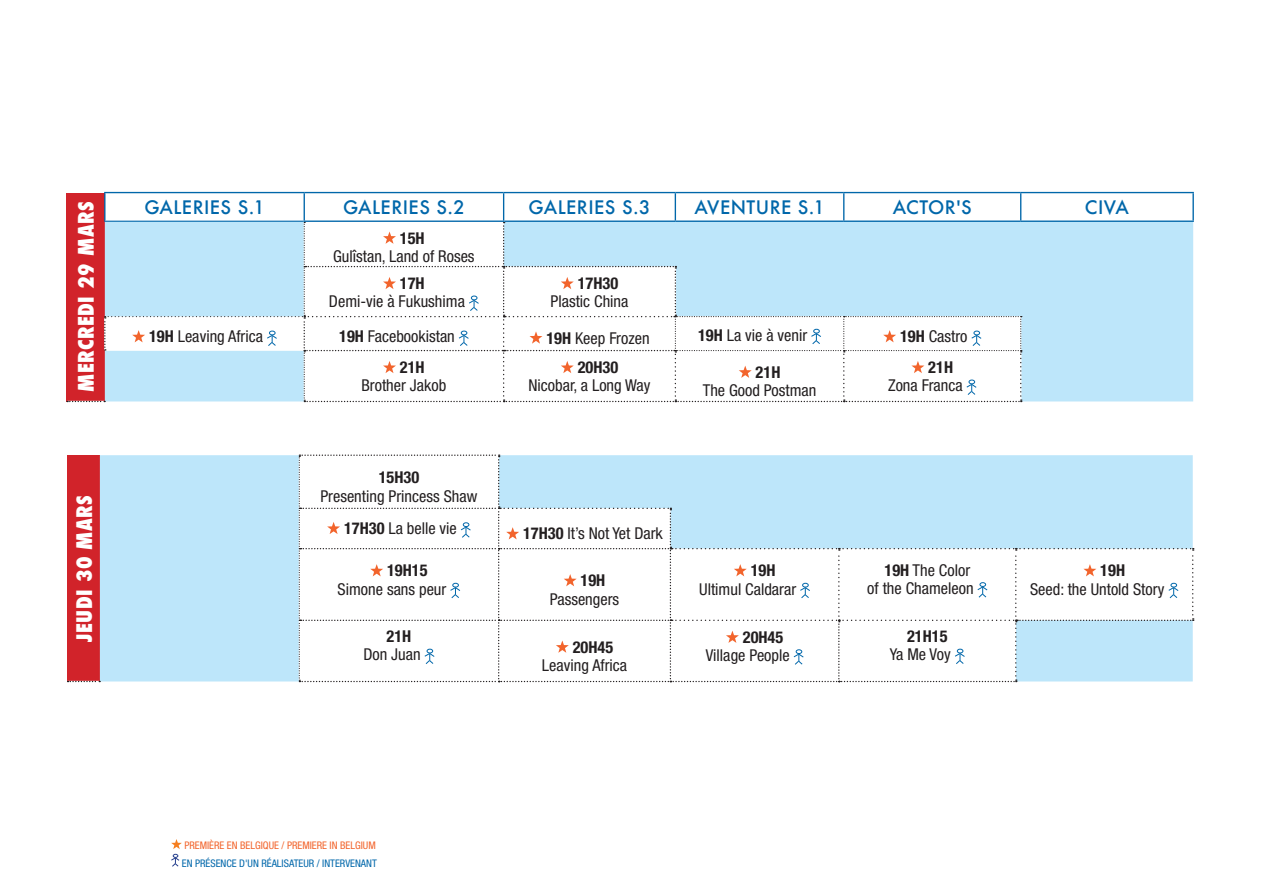
<style>
.page{position:relative;width:1263px;height:893px;background:#fff}
.page>*{position:absolute;margin:0;border:0;box-sizing:border-box;transform-origin:0 0}
.t1{font:800 condensed 21px "Futura";letter-spacing:.02em;color:#fff}
.t2{font:500 18.15px "Futura";letter-spacing:.025em;color:#0067aa}
.t3{font:condensed 16.35px/32.5px "Helvetica Neue LT Std";color:#231f20;text-align:center}
.t4{font:700 condensed 16.35px "Helvetica Neue LT Std";color:#231f20}
.t5{font:condensed 10.5px "Helvetica Neue LT Std";color:#0067aa}
.t6{font:condensed 10.5px "Helvetica Neue LT Std";color:#f2642c}
.s1{font-weight:700}
</style>
<div class="page">
<div style="left:66px;top:193px;width:39px;height:208px;background:#d1232a"></div>
<div style="left:1022px;top:222px;width:171px;height:179px;background:#bde6fa"></div>
<hr style="left:104px;top:192px;width:200px;height:1px;background:#0067aa">
<hr style="left:304px;top:192px;width:200px;height:1px;background:#0067aa">
<hr style="left:504px;top:192px;width:171px;height:1px;background:#0067aa">
<hr style="left:675px;top:192px;width:169px;height:1px;background:#0067aa">
<hr style="left:844px;top:192px;width:177px;height:1px;background:#0067aa">
<hr style="left:1021px;top:192px;width:173px;height:1px;background:#0067aa">
<hr style="left:1192px;top:193px;width:2px;height:28px;background:#0067aa">
<hr style="left:1021px;top:221px;width:173px;height:1px;background:#0067aa">
<svg style="left:67px;top:193px;width:955px;height:209px"></svg>
<div style="left:67px;top:455px;width:33px;height:226px;background:#d1232a"></div>
<div style="left:100px;top:455px;width:199px;height:226px;background:#bde6fa"></div>
<svg style="left:68px;top:681px;width:32px;height:1px"></svg>
<svg style="left:299px;top:454px;width:895px;height:228px"></svg>
<svg style="left:171px;top:839px;width:11px;height:28px"></svg>
<p class="t1" style="left:72px;top:392px;width:191px;rotate:-90deg">mercredi 29 MARS</p>
<p class="t2" style="left:144px;top:195px;width:122px">GALERIES S.1</p>
<p class="t2" style="left:343px;top:195px;width:123px">GALERIES S.2</p>
<p class="t2" style="left:529px;top:195px;width:123px">GALERIES S.3</p>
<p class="t2" style="left:694px;top:195px;width:132px">AVENTURE S.1</p>
<p class="t2" style="left:893px;top:195px;width:80px">ACTOR'S</p>
<p class="t2" style="left:1085px;top:195px;width:46px">CIVA</p>
<p class="t4" style="left:400px;top:228px;width:26px">15H</p>
<p class="t3" style="left:333px;top:240px;width:143px">Gulîstan, Land of Roses</p>
<p class="t4" style="left:400px;top:273px;width:26px">17H</p>
<p class="t3" style="left:329px;top:285px;width:137px">Demi-vie à Fukushima</p>
<p class="t4" style="left:578px;top:273px;width:42px">17H30</p>
<p class="t3" style="left:551px;top:285px;width:79px">Plastic China</p>
<p class="t3" style="left:149px;top:320px;width:115px"><span class="s1">19H</span> Leaving Africa</p>
<p class="t3" style="left:339px;top:320px;width:117px"><span class="s1">19H</span> Facebookistan</p>
<p class="t3" style="left:546px;top:321px;width:105px"><span class="s1">19H</span> Keep Frozen</p>
<p class="t3" style="left:698px;top:318px;width:111px"><span class="s1">19H</span> La vie à venir</p>
<p class="t3" style="left:900px;top:320px;width:69px"><span class="s1">19H</span> Castro</p>
<p class="t4" style="left:400px;top:357px;width:26px">21H</p>
<p class="t3" style="left:361px;top:369px;width:86px">Brother Jakob</p>
<p class="t4" style="left:578px;top:357px;width:42px">20H30</p>
<p class="t3" style="left:528px;top:369px;width:124px">Nicobar, a Long Way</p>
<p class="t4" style="left:928px;top:357px;width:26px">21H</p>
<p class="t3" style="left:888px;top:369px;width:76px">Zona Franca</p>
<p class="t4" style="left:756px;top:362px;width:26px">21H</p>
<p class="t3" style="left:703px;top:374px;width:115px">The Good Postman</p>
<p class="t1" style="left:70px;top:642px;width:148px;rotate:-90deg">jeudi 30 MARS</p>
<p class="t4" style="left:379px;top:468px;width:42px">15H30</p>
<p class="t3" style="left:320px;top:479px;width:159px">Presenting Princess Shaw<br><span class="s1">17H30</span> La belle vie</p>
<p class="t4" style="left:387px;top:561px;width:42px">19H15</p>
<p class="t3" style="left:338px;top:572px;width:110px">Simone sans peur</p>
<p class="t4" style="left:386px;top:627px;width:26px">21H</p>
<p class="t3" style="left:363px;top:638px;width:59px">Don Juan</p>
<p class="t3" style="left:523px;top:517px;width:141px"><span class="s1">17H30</span> It’s Not Yet Dark</p>
<p class="t4" style="left:581px;top:571px;width:26px">19H</p>
<p class="t3" style="left:550px;top:582px;width:71px">Passengers</p>
<p class="t4" style="left:573px;top:637px;width:42px">20H45</p>
<p class="t3" style="left:542px;top:649px;width:87px">Leaving Africa</p>
<p class="t4" style="left:751px;top:561px;width:26px">19H</p>
<p class="t3" style="left:699px;top:572px;width:98px">Ultimul Caldarar</p>
<p class="t4" style="left:743px;top:627px;width:42px">20H45</p>
<p class="t3" style="left:706px;top:639px;width:86px">Village People</p>
<p class="t6" style="left:184px;top:839px;width:192px">Premi ère en belgique / Premi ere in belgium</p>
<p class="t5" style="left:182px;top:857px;width:96px">En présence d'un réalisat</p>
<p class="t5" style="left:299px;top:857px;width:63px">eur / intervenant</p>
<p class="t3" style="left:867px;top:561px;width:108px;line-height:18.1px;text-align:right"><span class="s1">19H</span> The Color<br>of the Chameleon</p>
<p class="t4" style="left:1100px;top:561px;width:26px">19H</p>
<p class="t3" style="left:1030px;top:572px;width:136px">Seed: the Untold Story</p>
<p class="t4" style="left:907px;top:627px;width:42px">21H15</p>
<p class="t3" style="left:890px;top:638px;width:62px">Ya Me Voy</p>
</div>
